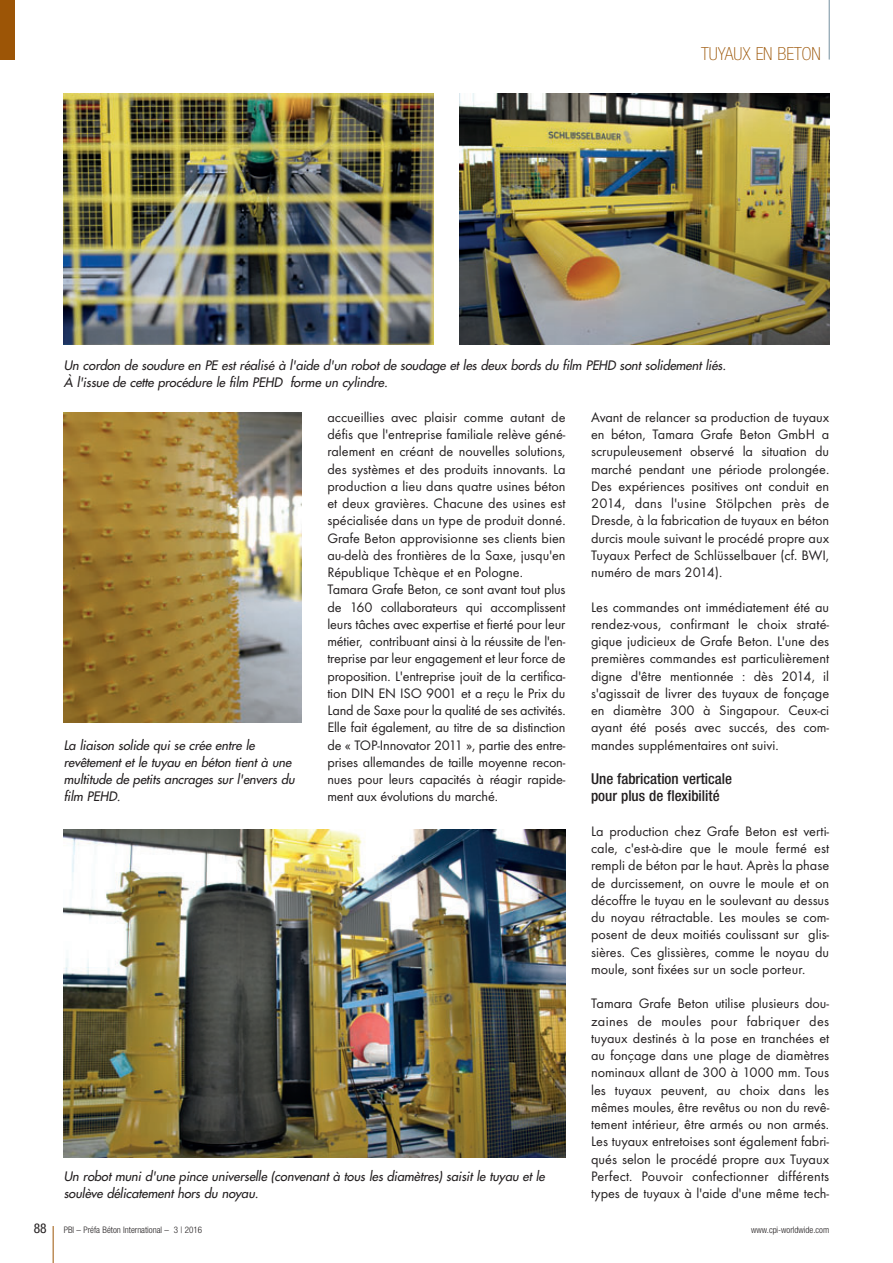
<style>
.page{position:relative;width:893px;height:1263px;background:#fff}
.page>*{position:absolute;margin:0;border:0;box-sizing:border-box;transform-origin:0 0}
.t1{font:100 condensed 18px "Helvetica Neue";color:#9c5506}
.t2{font:500 condensed 15px/17.2px "Helvetica Neue";color:#231f20}
.t3{font:14.25px/17.2px "Futura T";color:#231f20;text-align:justify}
.t4{font:condensed 13.5px "Helvetica Neue";color:#231f20}
.t5{font:italic 12.75px/17.2px "Futura";letter-spacing:-.005em;color:#231f20}
.t6{font:300 condensed 9px "Helvetica Neue";color:#231f20}
</style>
<div class="page">
<hr style="left:53px;top:1226px;width:1px;height:37px;background:#9c5506">
<hr style="left:829px;top:0;width:1px;height:60px;background:#73909f">
<div style="left:0;top:0;width:15px;height:60px;background:#9c5506"></div>
<img style="left:64px;top:94px;width:370px;height:250px">
<img style="left:459px;top:94px;width:370px;height:250px">
<img style="left:64px;top:412px;width:238px;height:311px">
<img style="left:64px;top:829px;width:502px;height:328px">
<p class="t1" style="left:701px;top:47px;width:121px">TUYAUX EN BETON</p>
<p class="t5" style="left:64px;top:358px;width:666px">Un cordon de soudure en PE est réalisé à l'aide d'un robot de soudage et les deux bords du film PEHD sont solidement liés.<br>À l'issue de cette procédure le film PEHD forme un cylindre.</p>
<p class="t3" style="left:327px;top:410px;width:240px;text-align:left">accueillies avec plaisir comme autant de défis que l'entreprise familiale relève géné&shy;ralement en créant de nouvelles solutions, des systèmes et des produits innovants. La production a lieu dans quatre usines béton et deux gravières. Chacune des usines est spécialisée dans un type de produit donné.<br>Grafe Beton approvisionne ses clients bien au-delà des frontières de la Saxe, jusqu'en République Tchèque et en Pologne.<br>Tamara Grafe Beton, ce sont avant tout plus de 160 collaborateurs qui accomplissent leurs tâches avec expertise et fierté pour leur métier, contribuant ainsi à la réussite de l'en&shy;treprise par leur engagement et leur force de proposition. L'entreprise jouit de la certifica&shy;tion DIN EN ISO 9001 et a reçu le Prix du Land de Saxe pour la qualité de ses activités.<br>Elle fait également, au titre de sa distinction de « TOP-Innovator 2011 », partie des entre&shy;prises allemandes de taille moyenne recon&shy;nues pour leurs capacités à réagir rapide&shy;ment aux évolutions du marché.</p>
<p class="t3" style="left:591px;top:410px;width:240px">Avant de relancer sa production de tuyaux en béton, Tamara Grafe Beton GmbH a scrupuleusement observé la situation du marché pendant une période prolongée.<br>Des expériences positives ont conduit en 2014, dans l'usine Stölpchen près de Dresde, à la fabrication de tuyaux en béton durcis moule suivant le procédé propre aux Tuyaux Perfect de Schlüsselbauer (cf. BWI, numéro de mars 2014).</p>
<p class="t3" style="left:591px;top:599px;width:240px">Les commandes ont immédiatement été au rendez-vous, confirmant le choix straté&shy;gique judicieux de Grafe Beton. L'une des premières commandes est particulièrement digne d'être mentionnée : dès 2014, il s'agissait de livrer des tuyaux de fonçage en diamètre 300 à Singapour. Ceux-ci ayant été posés avec succés, des com&shy;mandes supplémentaires ont suivi.</p>
<p class="t2" style="left:591px;top:771px;width:143px">Une fabrication verticale pour plus de flexibilité</p>
<p class="t3" style="left:591px;top:824px;width:240px">La production chez Grafe Beton est verti&shy;cale, c'est-à-dire que le moule fermé est rempli de béton par le haut. Après la phase de durcissement, on ouvre le moule et on décoffre le tuyau en le soulevant au dessus du noyau rétractable. Les moules se com&shy;posent de deux moitiés coulissant sur glis&shy;sières. Ces glissières, comme le noyau du moule, sont fixées sur un socle porteur.</p>
<p class="t3" style="left:591px;top:996px;width:240px">Tamara Grafe Beton utilise plusieurs dou&shy;zaines de moules pour fabriquer des tuyaux destinés à la pose en tranchées et au fonçage dans une plage de diamètres nominaux allant de 300 à 1000 mm. Tous les tuyaux peuvent, au choix dans les mêmes moules, être revêtus ou non du revê&shy;tement intérieur, être armés ou non armés.<br>Les tuyaux entretoises sont également fabri&shy;qués selon le procédé propre aux Tuyaux Perfect. Pouvoir confectionner différents types de tuyaux à l'aide d'une même tech-</p>
<p class="t5" style="left:64px;top:737px;width:235px">La liaison solide qui se crée entre le revêtement et le tuyau en béton tient à une multitude de petits ancrages sur l'envers du film PEHD.</p>
<p class="t5" style="left:64px;top:1168px;width:485px">Un robot muni d'une pince universelle (convenant à tous les diamètres) saisit le tuyau et le soulève délicatement hors du noyau.</p>
<p class="t4" style="left:34px;top:1223px;width:14px">88</p>
<p class="t6" style="left:64px;top:1226px;width:140px">PBI – Préfa Béton International – 3 | 2016</p>
<p class="t6" style="left:751px;top:1226px;width:79px">www.cpi-worldwide.com</p>
</div>
